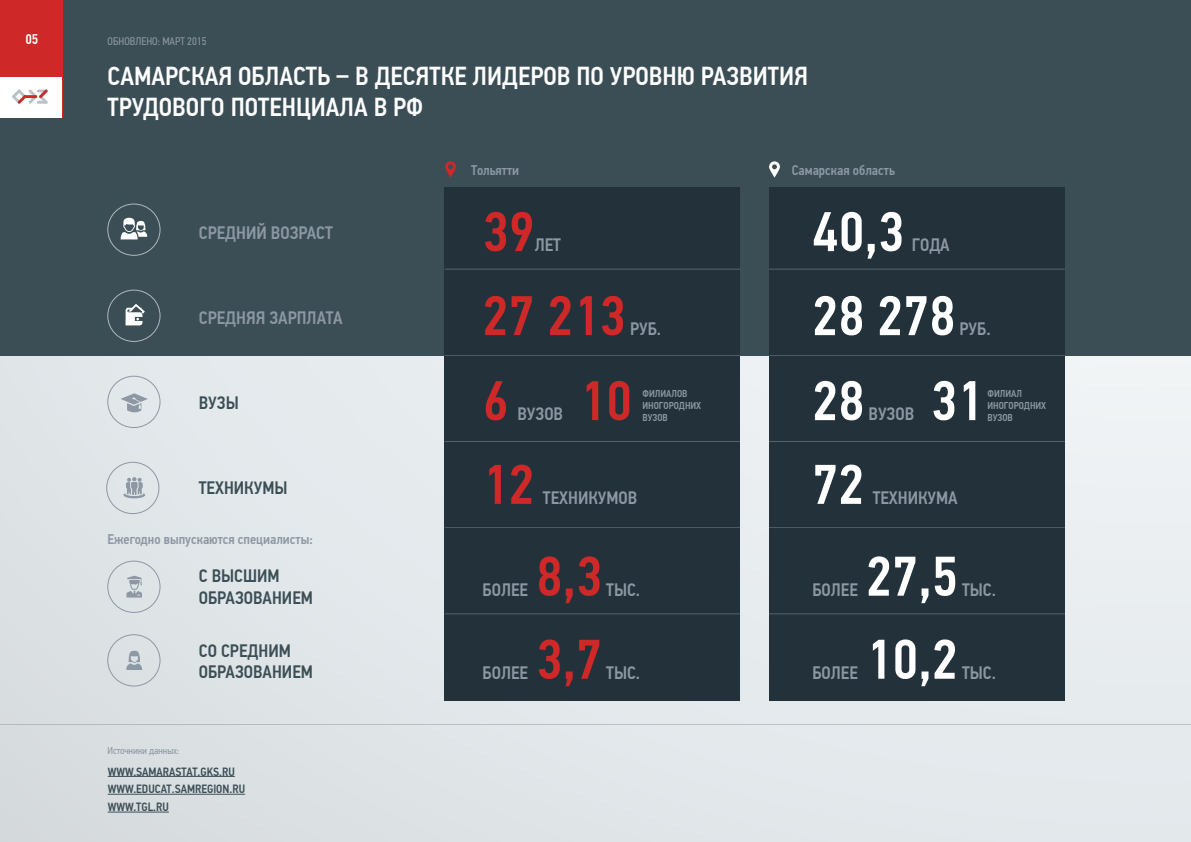
<style>
.page{position:relative;width:1191px;height:842px;background:#e2e8eb}
.page>*{position:absolute;margin:0;border:0;box-sizing:border-box;transform-origin:0 0}
.t1{font:500 56px "PF Din Text Cond Pro";color:#fff}
.t2{font:500 56px "PF Din Text Cond Pro";color:#ce2828}
.t3{font:500 26px/31.2px "PF Din Text Cond Pro";color:#fdfdfd}
.t4{font:500 18px "PF Din Text Cond Pro";color:#8d98a4}
.t5{font:500 18px/21.6px "PF Din Text Cond Pro";color:#3b4e56}
.t6{font:500 14px "PF Din Text Cond Pro";color:#8d98a4}
.t7{font:500 14px "PF Din Text Cond Pro";color:#fff}
.t8{font:500 12px "PF Din Text Cond Pro";color:#3b4e56}
.t9{font:11px "PF Din Text Cond Pro";color:#8d98a4}
.t10{font:500 10px/12px "PF Din Text Cond Pro";color:#8d98a4}
.t11{font:10px "PF Din Text Cond Pro";color:#8d98a4}
</style>
<div class="page">
<div style="left:0;top:0;width:1191px;height:355px;background:#3b4e56"></div>
<div style="left:445px;top:187px;width:295px;height:513px;background:#22313a"></div>
<div style="left:769px;top:187px;width:295px;height:513px;background:#22313a"></div>
<hr style="left:445px;top:441px;width:295px;height:1px;background:#8d98a4">
<hr style="left:445px;top:269px;width:295px;height:1px;background:#8d98a4">
<hr style="left:445px;top:355px;width:295px;height:1px;background:#8d98a4">
<hr style="left:445px;top:527px;width:295px;height:1px;background:#8d98a4">
<hr style="left:445px;top:614px;width:295px;height:1px;background:#8d98a4">
<hr style="left:769px;top:441px;width:295px;height:1px;background:#8d98a4">
<hr style="left:769px;top:269px;width:295px;height:1px;background:#8d98a4">
<hr style="left:769px;top:355px;width:295px;height:1px;background:#8d98a4">
<hr style="left:769px;top:527px;width:295px;height:1px;background:#8d98a4">
<hr style="left:769px;top:614px;width:295px;height:1px;background:#8d98a4">
<div style="left:0;top:0;width:62px;height:117px;background:#ce2828"></div>
<svg style="left:445px;top:161px;width:11px;height:17px"></svg>
<svg style="left:769px;top:161px;width:11px;height:17px"></svg>
<div style="left:107px;top:290px;width:53px;height:52px;border:1px solid #fff;border-radius:50%"></div>
<svg style="left:125px;top:304px;width:20px;height:21px"></svg>
<div style="left:107px;top:376px;width:53px;height:52px;border:1px solid #8d98a4;border-radius:50%"></div>
<div style="left:106px;top:462px;width:53px;height:52px;border:1px solid #8d98a4;border-radius:50%"></div>
<div style="left:107px;top:561px;width:53px;height:52px;border:1px solid #8d98a4;border-radius:50%"></div>
<div style="left:107px;top:634px;width:53px;height:52px;border:1px solid #8d98a4;border-radius:50%"></div>
<svg style="left:121px;top:217px;width:26px;height:22px"></svg>
<div style="left:107px;top:204px;width:53px;height:52px;border:1px solid #fff;border-radius:50%"></div>
<div style="left:0;top:77px;width:62px;height:40px;background:#fff"></div>
<svg style="left:12px;top:89px;width:36px;height:15px"></svg>
<svg style="left:121px;top:393px;width:27px;height:20px"></svg>
<svg style="left:126px;top:576px;width:16px;height:22px"></svg>
<svg style="left:126px;top:650px;width:16px;height:20px"></svg>
<svg style="left:124px;top:477px;width:21px;height:21px"></svg>
<hr style="left:108px;top:776px;width:127px;height:1px;background:#3b4e56">
<hr style="left:108px;top:812px;width:61px;height:1px;background:#3b4e56">
<hr style="left:108px;top:794px;width:137px;height:1px;background:#3b4e56">
<hr style="left:0;top:724px;width:1191px;height:1px;background:#8d98a4">
<p class="t7" style="left:25px;top:31px;width:15px">05</p>
<p class="t9" style="left:108px;top:35px;width:100px">ОБНОВЛЕНО: МАРТ 2015</p>
<h2 class="t3" style="left:108px;top:60px;width:702px">САМАРСКАЯ ОБЛАСТЬ – В ДЕСЯТКЕ ЛИДЕРОВ ПО УРОВНЮ РАЗВИТИЯ<br>ТРУДОВОГО ПОТЕНЦИАЛА В РФ</h2>
<p class="t4" style="left:199px;top:222px;width:136px">СРЕДНИЙ ВОЗРАСТ</p>
<p class="t6" style="left:471px;top:161px;width:49px">Тольятти</p>
<h1 class="t2" style="left:482px;top:198px;width:54px">39</h1>
<p class="t4" style="left:535px;top:234px;width:28px">ЛЕТ</p>
<p class="t6" style="left:791px;top:161px;width:105px">Самарская область</p>
<h1 class="t1" style="left:812px;top:198px;width:93px">40,3</h1>
<p class="t4" style="left:912px;top:234px;width:39px">ГОДА</p>
<p class="t4" style="left:199px;top:307px;width:145px">СРЕДНЯЯ ЗАРПЛАТА</p>
<p class="t5" style="left:199px;top:392px;width:41px">ВУЗЫ</p>
<p class="t5" style="left:199px;top:477px;width:90px">ТЕХНИКУМЫ</p>
<p class="t6" style="left:108px;top:530px;width:207px">Ежегодно выпускаются специалисты:</p>
<p class="t5" style="left:199px;top:566px;width:116px">С ВЫСШИМ<br>ОБРАЗОВАНИЕМ</p>
<p class="t5" style="left:199px;top:640px;width:116px">СО СРЕДНИМ<br>ОБРАЗОВАНИЕМ</p>
<p class="t11" style="left:107px;top:744px;width:73px">Источники данных:</p>
<p class="t8" style="left:108px;top:764px;width:129px">WWW.SAMARASTAT.GKS.RU</p>
<p class="t8" style="left:108px;top:800px;width:63px">WWW.TGL.RU</p>
<p class="t8" style="left:108px;top:782px;width:139px">WWW.EDUCAT.SAMREGION.RU</p>
<h1 class="t2" style="left:482px;top:282px;width:145px">27 213</h1>
<p class="t4" style="left:630px;top:318px;width:33px">РУБ.</p>
<h1 class="t1" style="left:812px;top:282px;width:145px">28 278</h1>
<p class="t4" style="left:959px;top:318px;width:33px">РУБ.</p>
<h1 class="t2" style="left:482px;top:367px;width:28px">6</h1>
<p class="t4" style="left:517px;top:403px;width:47px">ВУЗОВ</p>
<h1 class="t2" style="left:580px;top:367px;width:54px">10</h1>
<p class="t10" style="left:642px;top:388px;width:60px">ФИЛИАЛОВ<br>ИНОГОРОДНИХ</p>
<p class="t10" style="left:642px;top:412px;width:27px">ВУЗОВ</p>
<h1 class="t1" style="left:812px;top:367px;width:54px">28</h1>
<p class="t4" style="left:868px;top:403px;width:47px">ВУЗОВ</p>
<h1 class="t1" style="left:931px;top:367px;width:54px">31</h1>
<p class="t10" style="left:987px;top:388px;width:60px">ФИЛИАЛ<br>ИНОГОРОДНИХ</p>
<p class="t10" style="left:987px;top:412px;width:27px">ВУЗОВ</p>
<h1 class="t2" style="left:482px;top:451px;width:54px">12</h1>
<p class="t4" style="left:543px;top:487px;width:96px">ТЕХНИКУМОВ</p>
<h1 class="t1" style="left:812px;top:451px;width:54px">72</h1>
<p class="t4" style="left:872px;top:487px;width:87px">ТЕХНИКУМА</p>
<p class="t4" style="left:482px;top:579px;width:47px">БОЛЕЕ</p>
<h1 class="t2" style="left:536px;top:543px;width:67px">8,3</h1>
<p class="t4" style="left:606px;top:579px;width:35px">ТЫС.</p>
<p class="t4" style="left:812px;top:579px;width:47px">БОЛЕЕ</p>
<h1 class="t1" style="left:866px;top:543px;width:93px">27,5</h1>
<p class="t4" style="left:962px;top:579px;width:35px">ТЫС.</p>
<p class="t4" style="left:482px;top:662px;width:47px">БОЛЕЕ</p>
<h1 class="t2" style="left:536px;top:626px;width:67px">3,7</h1>
<p class="t4" style="left:606px;top:662px;width:35px">ТЫС.</p>
<p class="t4" style="left:812px;top:662px;width:47px">БОЛЕЕ</p>
<h1 class="t1" style="left:866px;top:626px;width:93px">10,2</h1>
<p class="t4" style="left:962px;top:662px;width:35px">ТЫС.</p>
</div>
